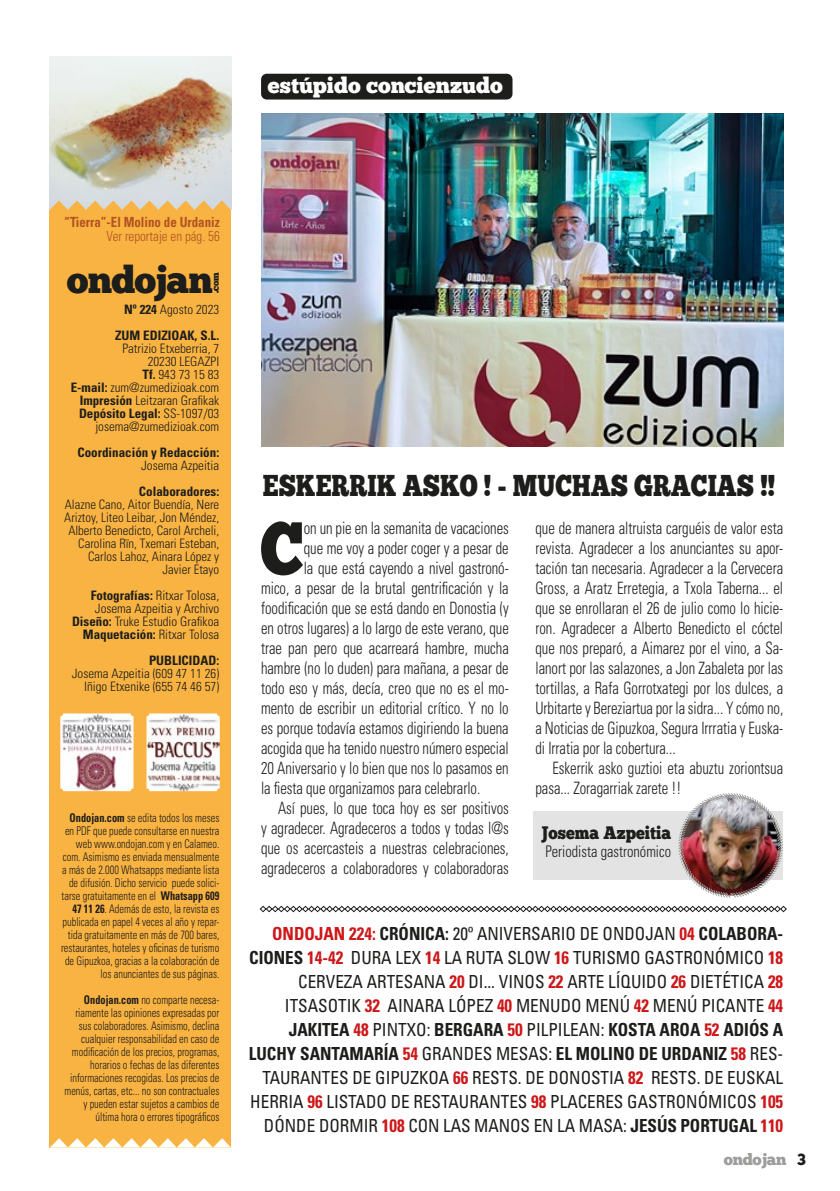
<style>
.page{position:relative;width:840px;height:1191px;background:#fff}
.page>*{position:absolute;margin:0;border:0;box-sizing:border-box;transform-origin:0 0}
.t1{font:74.2px "Chunk Five Ex";color:#1d1d1b;scale:.86 1}
.t2{font:37.8px "Chunk Five Ex";letter-spacing:-.02em;color:#1d1d1b}
.t3{font:30px "Chunk Five Ex";color:#1d1d1b;scale:.81 1}
.t4{font:22px "Chunk Five Ex";color:#fff}
.t5{font:condensed 18px/24px "Univers";color:#1d1d1b;text-align:right;scale:.95 1}
.t6{font:18px "Chunk Five Ex";color:#1d1d1b;scale:.9 1}
.t7{font:300 condensed 17px/20px "Univers";letter-spacing:-.005em;color:#1d1d1b;text-align:justify;scale:.86 1}
.t8{font:300 condensed 16px "Univers";color:#1d1d1b;scale:.9 1}
.t9{font:16px "Chunk Five Ex";letter-spacing:-.02em;color:#9d9d9c}
.t10{font:700 condensed 14px "Univers";color:#b25323;scale:.92 1}
.t11{font:300 condensed 14px "Univers";color:#b25323;scale:.93 1}
.t12{font:300 condensed 13px/13px "Univers";color:#1d1d1b;text-align:right}
.t13{font:700 condensed 13px/26px "Univers";color:#1d1d1b;text-align:right}
.t14{font:300 condensed 12px/13px "Univers";color:#1d1d1b;text-align:right;scale:.86 1}
.t15{font:9.4px "Chunk Five Ex";color:#1d1d1b}
.s1{font-weight:300}
.s2{font-weight:700}
.s3{font-weight:700;color:#cd1719}
.s4{color:#1d1d1b}
</style>
<div class="page">
<div style="left:50px;top:58px;width:181px;height:1089px;background:#f9b342"></div>
<img style="left:50px;top:57px;width:181px;height:143px">
<img style="left:146px;top:713px;width:74px;height:78px">
<img style="left:60px;top:713px;width:73px;height:78px">
<svg style="left:50px;top:200px;width:181px;height:10px"></svg>
<svg style="left:50px;top:1138px;width:181px;height:9px"></svg>
<svg style="left:259px;top:905px;width:527px;height:7px"></svg>
<div style="left:261px;top:74px;width:251px;height:26px;background:#1d1d1b;border-radius:6px"></div>
<img style="left:261px;top:113px;width:521px;height:333px">
<div style="left:533px;top:811px;width:249px;height:68px;background:#e3e3e3"></div>
<img style="left:676px;top:793px;width:107px;height:105px">
<p class="t4" style="left:268px;top:69px;width:236px">estúpido concienzudo</p>
<p class="t10" style="left:64px;top:213px;width:170px">“Tierra”-El Molino de Urdaniz</p>
<p class="t11" style="left:107px;top:227px;width:123px">Ver reportaje en pág. 56</p>
<h2 class="t2" style="left:67px;top:251px;width:148px">ondojan</h2>
<p class="t15" style="left:208px;top:293px;width:22px;rotate:-90deg">.com</p>
<p class="t13" style="left:115px;top:297px;width:105px">Nº 224 <span class="s1">Agosto 2023<br></span>ZUM EDIZIOAK, S.L.</p>
<p class="t12" style="left:71px;top:342px;width:150px">Patrizio Etxeberria, 7<br>20230 LEGAZPI<br><span class="s2">Tf.</span> 943 73 15 83<br><span class="s2">E-mail:</span> zum@zumedizioak.com<br><span class="s2">Impresión</span> Leitzaran Grafikak<br><span class="s2">Depósito Legal:</span> SS-1097/03 josema@zumedizioak.com</p>
<p class="t13" style="left:77px;top:440px;width:143px">Coordinación y Redacción:</p>
<p class="t12" style="left:141px;top:459px;width:79px">Josema Azpeitia</p>
<p class="t13" style="left:139px;top:479px;width:82px">Colaboradores:</p>
<p class="t12" style="left:64px;top:498px;width:156px">Alazne Cano, Aitor Buendía, Nere<br>Ariztoy, Liteo Leibar, Jon Méndez,<br>Alberto Benedicto, Carol Archeli,<br>Carolina Rïn, Txemari Esteban,<br>Carlos Lahoz, Ainara López y<br>Javier Etayo</p>
<p class="t12" style="left:72px;top:589px;width:149px"><span class="s2">Fotografías:</span> Ritxar Tolosa,<br>Josema Azpeitia y Archivo<br><span class="s2">Diseño:</span> Truke Estudio Grafikoa<br><span class="s2">Maquetación:</span> Ritxar Tolosa</p>
<p class="t13" style="left:149px;top:648px;width:72px">PUBLICIDAD:</p>
<p class="t12" style="left:72px;top:667px;width:149px">Josema Azpeitia (609 47 11 26)<br>Iñigo Etxenike (655 74 46 57)</p>
<p class="t14" style="left:61px;top:811px;width:185px"><span class="s2">Ondojan.com</span> se edita todos los meses en PDF que puede consultarse en nuestra web www.ondojan.com y en Calameo. com. Asimismo es enviada mensualmente a más de 2.000 Whatsapps mediante lista de difusión. Dicho servicio puede solici&shy;tarse gratuitamente en el <span class="s2">Whatsapp 609<br>47 11 26</span>. Además de esto, la revista es publicada en papel 4 veces al año y repar&shy;tida gratuitamente en más de 700 bares, restaurantes, hoteles y oficinas de turismo de Gipuzkoa, gracias a la colaboración de los anunciantes de sus páginas.</p>
<p class="t14" style="left:64px;top:993px;width:181px"><span class="s2">Ondojan.com</span> no comparte necesa&shy;riamente las opiniones expresadas por sus colaboradores. Asimismo, declina cualquier responsabilidad en caso de modificación de los precios, programas, horarios o fechas de las diferentes informaciones recogidas. Los precios de menús, cartas, etc... no son contractuales y pueden estar sujetos a cambios de última hora o errores tipográficos</p>
<h3 class="t3" style="left:262px;top:463px;width:634px">ESKERRIK ASKO ! - MUCHAS GRACIAS !!</h3>
<h1 class="t1" style="left:260px;top:492px;width:52px">C</h1>
<p class="t7" style="left:303px;top:518px;width:240px">on un pie en la semanita de vacaciones</p>
<p class="t7" style="left:303px;top:538px;width:240px">que me voy a poder coger y a pesar de</p>
<p class="t7" style="left:303px;top:558px;width:240px">la que está cayendo a nivel gastronó-</p>
<p class="t7" style="left:261px;top:578px;width:289px">mico, a pesar de la brutal gentrificación y la</p>
<p class="t7" style="left:261px;top:598px;width:289px">foodificación que se está dando en Donostia (y</p>
<p class="t7" style="left:261px;top:618px;width:289px">en otros lugares) a lo largo de este verano, que</p>
<p class="t7" style="left:261px;top:638px;width:289px">trae pan pero que acarreará hambre, mucha</p>
<p class="t7" style="left:261px;top:658px;width:289px">hambre (no lo duden) para mañana, a pesar de</p>
<p class="t7" style="left:261px;top:678px;width:289px">todo eso y más, decía, creo que no es el mo-</p>
<p class="t7" style="left:261px;top:698px;width:289px">mento de escribir un editorial crítico. Y no lo</p>
<p class="t7" style="left:261px;top:718px;width:289px">es porque todavía estamos digiriendo la buena</p>
<p class="t7" style="left:261px;top:738px;width:289px">acogida que ha tenido nuestro número especial</p>
<p class="t7" style="left:261px;top:758px;width:289px">20 Aniversario y lo bien que nos lo pasamos en</p>
<p class="t7" style="left:261px;top:778px;width:256px">la fiesta que organizamos para celebrarlo.</p>
<p class="t7" style="left:278px;top:798px;width:270px">Así pues, lo que toca hoy es ser positivos</p>
<p class="t7" style="left:261px;top:818px;width:289px">y agradecer. Agradeceros a todos y todas l@s</p>
<p class="t7" style="left:261px;top:838px;width:289px">que os acercasteis a nuestras celebraciones,</p>
<p class="t7" style="left:261px;top:858px;width:289px">agradeceros a colaboradores y colaboradoras</p>
<p class="t7" style="left:535px;top:518px;width:289px">que de manera altruista carguéis de valor esta revista. Agradecer a los anunciantes su apor&shy;tación tan necesaria. Agradecer a la Cervecera Gross, a Aratz Erretegia, a Txola Taberna... el que se enrollaran el 26 de julio como lo hicie&shy;ron. Agradecer a Alberto Benedicto el cóctel que nos preparó, a Aimarez por el vino, a Sa&shy;lanort por las salazones, a Jon Zabaleta por las tortillas, a Rafa Gorrotxategi por los dulces, a Urbitarte y Bereziartua por la sidra... Y cómo no, a Noticias de Gipuzkoa, Segura Irrratia y Euska&shy;di Irratia por la cobertura...</p>
<p class="t7" style="left:535px;top:758px;width:289px;text-indent:17px">Eskerrik asko guztioi eta abuztu zoriontsua pasa... Zoragarriak zarete !!</p>
<p class="t6" style="left:540px;top:819px;width:146px">Josema Azpeitia</p>
<p class="t8" style="left:545px;top:841px;width:141px">Periodista gastronómico</p>
<p class="t5" style="left:249px;top:921px;width:563px"><span class="s3">ONDOJAN 224:</span> <span class="s2">CRÓNICA:</span> 20º ANIVERSARIO DE ONDOJAN <span class="s3">04</span> <span class="s2">COLABORA-CIONES</span> <span class="s3">14-42</span> DURA LEX <span class="s3">14</span> LA RUTA SLOW <span class="s3">16</span> TURISMO GASTRONÓMICO <span class="s3">18<br></span>CERVEZA ARTESANA <span class="s3">20</span> DI... VINOS <span class="s3">22</span> ARTE LÍQUIDO <span class="s3">26</span> DIETÉTICA <span class="s3">28<br></span>ITSASOTIK <span class="s3">32</span> AINARA LÓPEZ <span class="s3">40</span> MENUDO MENÚ <span class="s3">42</span> MENÚ PICANTE <span class="s3">44<br></span><span class="s2">JAKITEA</span> <span class="s3">48</span> PINTXO: <span class="s2">BERGARA</span> <span class="s3">50</span> PILPILEAN: <span class="s2">KOSTA AROA</span> <span class="s3">52</span> <span class="s2">ADIÓS A LUCHY SANTAMARÍA</span> <span class="s3">54</span> GRANDES MESAS: <span class="s2">EL MOLINO DE URDANIZ</span> <span class="s3">58</span> RES-TAURANTES DE GIPUZKOA <span class="s3">66</span> RESTS. DE DONOSTIA <span class="s3">82</span> RESTS. DE EUSKAL HERRIA <span class="s3">96</span> LISTADO DE RESTAURANTES <span class="s3">98</span> PLACERES GASTRONÓMICOS <span class="s3">105<br></span>DÓNDE DORMIR <span class="s3">108</span> CON LAS MANOS EN LA MASA: <span class="s2">JESÚS PORTUGAL</span> <span class="s3">110</span></p>
<p class="t9" style="left:723px;top:1147px;width:84px">ondojan <span class="s4">3</span></p>
</div>
